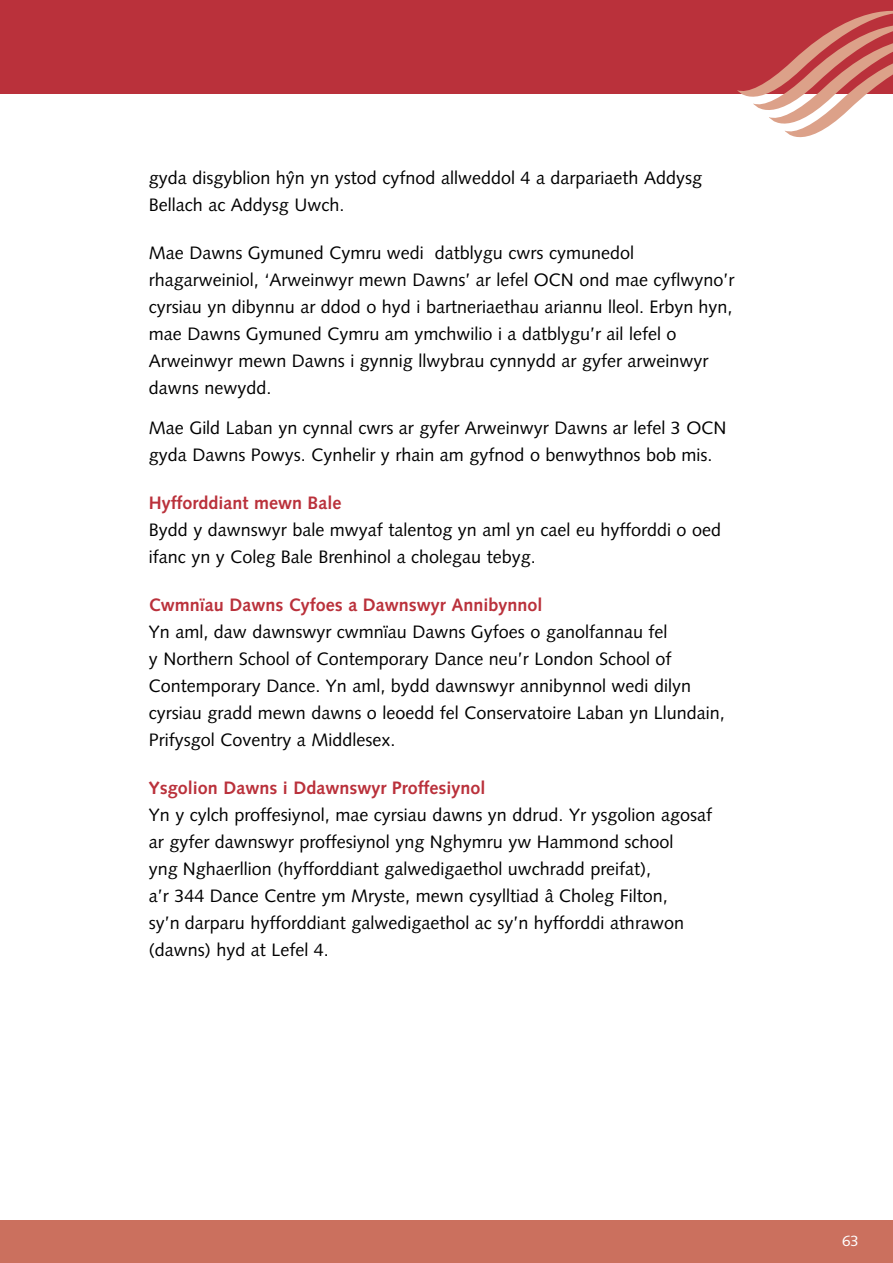
<style>
.page{position:relative;width:893px;height:1263px;background:#fff}
.page>*{position:absolute;margin:0;border:0;box-sizing:border-box;transform-origin:0 0}
.Body_Text{font:18px/27px "Syntax";color:#000}
.sub_sub_sub_head{font:700 18px "Syntax";color:#ba313b}
.t1{font:15px "Syntax";color:#fff}
</style>
<div class="page">
<div style="left:0;top:1220px;width:893px;height:43px;background:#cb705e"></div>
<div style="left:0;top:0;width:893px;height:94px;background:#ba313b"></div>
<svg style="left:737px;top:10px;width:156px;height:128px"></svg>
<p class="Body_Text" style="left:149px;top:164px;width:555px">gyda disgyblion hyˆn yn ystod cyfnod allweddol 4 a darpariaeth Addysg<br>Bellach ac Addysg Uwch.</p>
<p class="Body_Text" style="left:149px;top:239px;width:587px">Mae Dawns Gymuned Cymru wedi datblygu cwrs cymunedol rhagarweiniol, ‘Arweinwyr mewn Dawns’ ar lefel OCN ond mae cyflwyno’r cyrsiau yn dibynnu ar ddod o hyd i bartneriaethau ariannu lleol. Erbyn hyn, mae Dawns Gymuned Cymru am ymchwilio i a datblygu’r ail lefel o Arweinwyr mewn Dawns i gynnig llwybrau cynnydd ar gyfer arweinwyr dawns newydd.</p>
<p class="Body_Text" style="left:149px;top:414px;width:579px">Mae Gild Laban yn cynnal cwrs ar gyfer Arweinwyr Dawns ar lefel 3 OCN gyda Dawns Powys. Cynhelir y rhain am gyfnod o benwythnos bob mis.</p>
<p class="sub_sub_sub_head" style="left:149px;top:492px;width:194px">Hyfforddiant mewn Bale</p>
<p class="Body_Text" style="left:149px;top:516px;width:574px">Bydd y dawnswyr bale mwyaf talentog yn aml yn cael eu hyfforddi o oed ifanc yn y Coleg Bale Brenhinol a cholegau tebyg.</p>
<p class="sub_sub_sub_head" style="left:149px;top:595px;width:395px">Cwmnïau Dawns Cyfoes a Dawnswyr Annibynnol</p>
<p class="Body_Text" style="left:149px;top:618px;width:578px">Yn aml, daw dawnswyr cwmnïau Dawns Gyfoes o ganolfannau fel<br>y Northern School of Contemporary Dance neu’r London School of Contemporary Dance. Yn aml, bydd dawnswyr annibynnol wedi dilyn cyrsiau gradd mewn dawns o leoedd fel Conservatoire Laban yn Llundain, Prifysgol Coventry a Middlesex.</p>
<p class="sub_sub_sub_head" style="left:149px;top:778px;width:338px">Ysgolion Dawns i Ddawnswyr Proffesiynol</p>
<p class="Body_Text" style="left:149px;top:802px;width:565px">Yn y cylch proffesiynol, mae cyrsiau dawns yn ddrud. Yr ysgolion agosaf ar gyfer dawnswyr proffesiynol yng Nghymru yw Hammond school<br>yng Nghaerllion (hyfforddiant galwedigaethol uwchradd preifat),<br>a’r 344 Dance Centre ym Mryste, mewn cysylltiad â Choleg Filton,<br>sy’n darparu hyfforddiant galwedigaethol ac sy’n hyfforddi athrawon (dawns) hyd at Lefel 4.</p>
<p class="t1" style="left:842px;top:1232px;width:18px">63</p>
</div>
